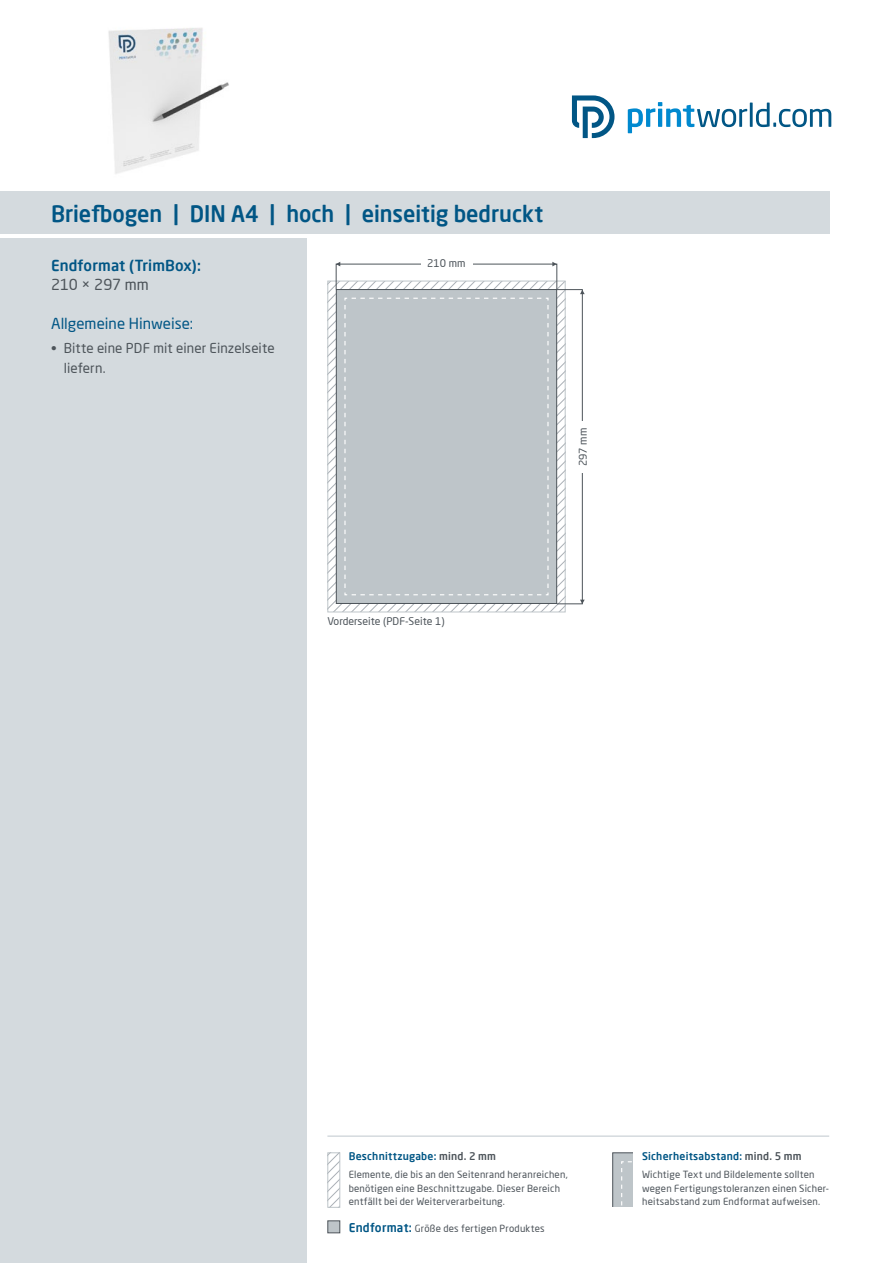
<style>
.page{position:relative;width:893px;height:1263px;background:#fff}
.page>*{position:absolute;margin:0;border:0;box-sizing:border-box;transform-origin:0 0}
.t1{font:500 22.5px "Neo Sans Pro";color:#015685;scale:.96 1}
.t2{font:500 15px "Neo Sans Pro";letter-spacing:.01em;color:#015685}
.t3{font:15px "Neo Sans Pro";color:#015685}
.t4{font:15px "Neo Sans Pro";letter-spacing:-.005em;color:#4d545a}
.t5{font:13.5px/19.5px "Neo Sans Pro";letter-spacing:.005em;color:#4d545a}
.t6{font:500 10.5px "Neo Sans Pro";letter-spacing:.025em;color:#015685}
.t7{font:10.5px "Neo Sans Pro";color:#4d545a}
.t8{font:9.75px/13.5px "Neo Sans Pro";letter-spacing:.02em;color:#4d545a}
.s1{color:#4d545a}
.s2{font-weight:500;font-size:12px;color:#015685}
</style>
<div class="page">
<div style="left:0;top:238px;width:306px;height:1025px;background:#d4dade"></div>
<div style="left:0;top:191px;width:829px;height:43px;background:#d4dade"></div>
<svg style="left:628px;top:102px;width:203px;height:31px"></svg>
<svg style="left:572px;top:96px;width:42px;height:42px"></svg>
<div style="left:336px;top:289px;width:221px;height:315px;background:#bec5c9"></div>
<div style="left:557px;top:289px;width:26px;height:315px;border:1px solid #4d545a"></div>
<div style="left:336px;top:264px;width:221px;height:26px;border:1px solid #4d545a"></div>
<svg style="left:336px;top:262px;width:4px;height:4px"></svg>
<svg style="left:552px;top:262px;width:5px;height:4px"></svg>
<svg style="left:580px;top:290px;width:5px;height:4px"></svg>
<svg style="left:580px;top:600px;width:5px;height:4px"></svg>
<div style="left:579px;top:422px;width:8px;height:51px;background:#fff"></div>
<div style="left:421px;top:259px;width:51px;height:9px;background:#fff"></div>
<svg style="left:328px;top:298px;width:237px;height:314px"></svg>
<svg style="left:344px;top:297px;width:205px;height:299px"></svg>
<hr style="left:327px;top:1135px;width:502px;height:2px;background:#d4dade">
<svg style="left:329px;top:1154px;width:9px;height:52px"></svg>
<div style="left:327px;top:1152px;width:13px;height:56px;border:1px solid #bec5c9"></div>
<div style="left:327px;top:1220px;width:13px;height:13px;background:#bec5c9;border:1px solid #4d545a"></div>
<div style="left:612px;top:1152px;width:34px;height:60px;background:#bec5c9;border:1px solid #4d545a"></div>
<svg style="left:621px;top:1161px;width:13px;height:47px"></svg>
<div style="left:634px;top:1148px;width:17px;height:68px;background:#fff"></div>
<div style="left:608px;top:1208px;width:26px;height:8px;background:#fff"></div>
<img style="left:108px;top:28px;width:121px;height:146px">
<h1 class="t1" style="left:51px;top:200px;width:514px">Briefbogen | DIN A4 | hoch | einseitig bedruckt</h1>
<h2 class="t2" style="left:51px;top:256px;width:151px">Endformat (TrimBox):</h2>
<h2 class="t4" style="left:51px;top:276px;width:99px">210 × 297 mm</h2>
<h2 class="t3" style="left:51px;top:315px;width:144px">Allgemeine Hinweise:</h2>
<h3 class="t5" style="left:64px;top:338px;width:212px;text-indent:-13px">• Bitte eine PDF mit einer Einzelseite liefern.</h3>
<p class="t7" style="left:427px;top:257px;width:40px">210 mm</p>
<p class="t7" style="left:576px;top:466px;width:40px;rotate:-90deg">297 mm</p>
<p class="t7" style="left:327px;top:614px;width:119px">Vorderseite (PDF-Seite 1)</p>
<p class="t6" style="left:349px;top:1150px;width:149px">Beschnittzugabe: <span class="s1">mind. 2 mm</span></p>
<p class="t8" style="left:349px;top:1168px;width:221px">Elemente, die bis an den Seitenrand heranreichen, benötigen eine Beschnittzugabe. Dieser Bereich entfällt bei der Weiterverarbeitung.</p>
<p class="t8" style="left:349px;top:1221px;width:197px"><span class="s2">Endformat:</span> Größe des fertigen Produktes</p>
<p class="t6" style="left:642px;top:1150px;width:161px">Sicherheitsabstand: <span class="s1">mind. 5 mm</span></p>
<p class="t8" style="left:642px;top:1168px;width:189px">Wichtige Text und Bildelemente sollten wegen Fertigungstoleranzen einen Sicher&shy;heitsabstand zum Endformat aufweisen.</p>
</div>
